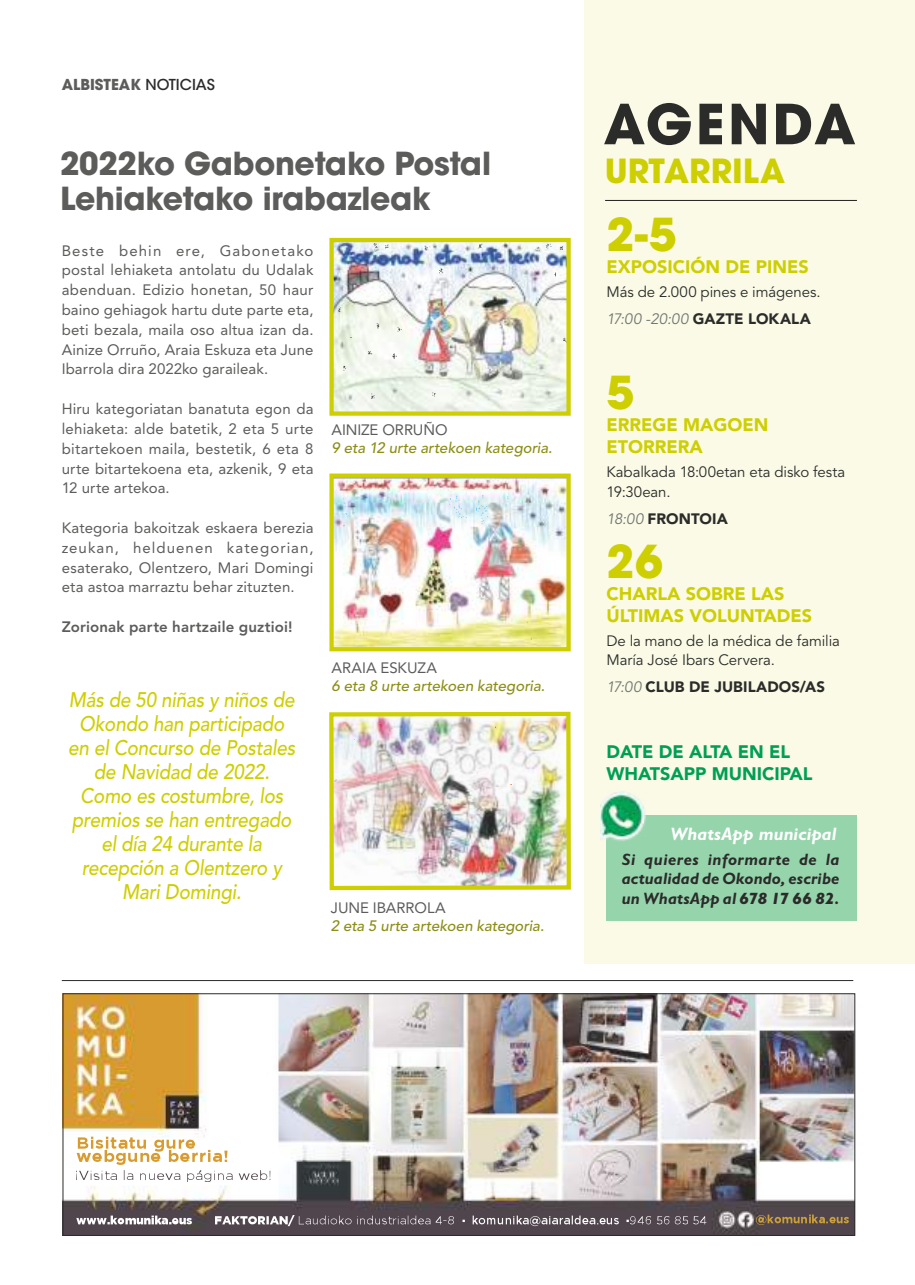
<style>
.page{position:relative;width:915px;height:1285px;background:#fff}
.page>*{position:absolute;margin:0;border:0;box-sizing:border-box;transform-origin:0 0}
.t1{font:700 54.75px "ITC Avant Garde Std";letter-spacing:.06em;color:#2b2b2a}
.t2{font:700 45px "ITC Avant Garde Std";color:#cecf02}
.t3{font:700 33px "ITC Avant Garde Std";color:#cecf02}
.t4{font:700 31.5px/34.5px "ITC Avant Garde Std";letter-spacing:-.01em;color:#5c5c5b}
.t5{font:italic 500 21px/24px "Avenir LT Std";letter-spacing:-.01em;color:#cecf02;text-align:center;scale:.9 1}
.t6{font:900 18px/21.9px "Avenir LT Std";color:#cecf02}
.t7{font:900 18px/21.9px "Avenir LT Std";color:#009f54}
.t8{font:italic 700 18px "Gill Sans MT Pro";letter-spacing:.01em;color:#fff}
.t9{font:italic 700 16.5px/19.5px "Gill Sans MT Pro";letter-spacing:.015em;color:#2b2b2a;text-align:justify}
.t10{font:15px/19.8px "Avenir LT Std";letter-spacing:.005em;color:#5c5c5b;text-align:justify}
.t11{font:15px/19.5px "Avenir LT Std";letter-spacing:-.005em;color:#2b2b2a}
.t12{font:italic 500 15px "Avenir LT Std";color:#8c8e16}
.t13{font:900 15px "Avenir LT Std";letter-spacing:.005em;color:#2b2b2a}
.t14{font:800 15px "Avenir LT Std";letter-spacing:.01em;color:#5c5c5b}
.t15{font:700 15px "ITC Avant Garde Std";color:#5c5c5b}
.s1{font-weight:500;color:#2b2b2a}
.s2{font-style:italic;color:#737373}
.s3{font-weight:900}
.s4{font-weight:400;font-style:italic;color:#737373}
.s5{font-weight:800}
</style>
<div class="page">
<div style="left:584px;top:0;width:330px;height:963px;background:#fafae6"></div>
<img style="left:65px;top:995px;width:787px;height:238px">
<img style="left:76px;top:1215px;width:90px;height:9px">
<img style="left:755px;top:1214px;width:41px;height:10px">
<img style="left:78px;top:1136px;width:63px;height:12px">
<img style="left:76px;top:1169px;width:56px;height:10px">
<div style="left:63px;top:993px;width:791px;height:242px;border:1px solid #2b2b2a"></div>
<div style="left:606px;top:815px;width:250px;height:105px;background:#96d5ac"></div>
<img style="left:600px;top:791px;width:46px;height:50px">
<hr style="left:605px;top:200px;width:251px;height:1px;background:#241f1f">
<img style="left:334px;top:243px;width:231px;height:167px">
<img style="left:339px;top:243px;width:223px;height:155px">
<img style="left:342px;top:323px;width:223px;height:75px">
<img style="left:374px;top:248px;width:165px;height:14px">
<img style="left:424px;top:245px;width:19px;height:28px">
<div style="left:329px;top:238px;width:241px;height:177px;border:4px solid #cecf02"></div>
<img style="left:334px;top:478px;width:231px;height:168px">
<svg style="left:530px;top:637px;width:12px;height:3px"></svg>
<img style="left:335px;top:621px;width:195px;height:10px">
<img style="left:343px;top:496px;width:180px;height:32px">
<img style="left:450px;top:495px;width:37px;height:29px">
<div style="left:329px;top:473px;width:241px;height:178px;border:4px solid #cecf02"></div>
<img style="left:329px;top:711px;width:242px;height:180px">
<hr style="left:62px;top:980px;width:791px;height:1px;background:#2b2b2a">
<p class="t15" style="left:62px;top:79px;width:155px">ALBISTEAK <span class="s1">NOTICIAS</span></p>
<h3 class="t4" style="left:60px;top:150px;width:432px">2022ko Gabonetako Postal<br>Lehiaketako irabazleak</h3>
<p class="t10" style="left:62px;top:241px;width:253px">Beste behin ere, Gabonetako postal lehiaketa antolatu du Udalak abenduan. Edizio honetan, 50 haur baino gehiagok hartu dute parte eta, beti bezala, maila oso altua izan da.<br>Ainize Orruño, Araia Eskuza eta June Ibarrola dira 2022ko garaileak.</p>
<p class="t10" style="left:62px;top:399px;width:253px">Hiru kategoriatan banatuta egon da lehiaketa: alde batetik, 2 eta 5 urte bitartekoen maila, bestetik, 6 eta 8 urte bitartekoena eta, azkenik, 9 eta 12 urte artekoa.</p>
<p class="t10" style="left:62px;top:518px;width:253px">Kategoria bakoitzak eskaera berezia zeukan, helduenen kategorian, esaterako, Olentzero, Mari Domingi eta astoa marraztu behar zituzten.</p>
<p class="t14" style="left:62px;top:620px;width:232px">Zorionak parte hartzaile guztioi!</p>
<h3 class="t5" style="left:68px;top:689px;width:253px">Más de 50 niñas y niños de<br>Okondo han participado en el Concurso de Postales de Navidad de 2022.<br>Como es costumbre, los premios se han entregado el día 24 durante la recepción a Olentzero y<br>Mari Domingi.</h3>
<p class="t10" style="left:331px;top:420px;width:117px">AINIZE ORRUÑO</p>
<p class="t12" style="left:331px;top:442px;width:222px">9 eta 12 urte artekoen kategoria.</p>
<p class="t10" style="left:331px;top:658px;width:107px">ARAIA ESKUZA</p>
<p class="t12" style="left:331px;top:679px;width:215px">6 eta 8 urte artekoen kategoria.</p>
<p class="t10" style="left:331px;top:898px;width:116px">JUNE IBARROLA</p>
<p class="t12" style="left:331px;top:919px;width:215px">2 eta 5 urte artekoen kategoria.</p>
<h1 class="t1" style="left:603px;top:103px;width:253px">AGENDA</h1>
<h3 class="t3" style="left:604px;top:158px;width:182px">URTARRILA</h3>
<h2 class="t2" style="left:606px;top:217px;width:72px">2-5</h2>
<p class="t6" style="left:606px;top:256px;width:204px">EXPOSICIÓN DE PINES</p>
<p class="t11" style="left:606px;top:280px;width:216px;line-height:27px">Más de 2.000 pines e imágenes.<br><span class="s2">17:00 -20:00</span> <span class="s3">GAZTE LOKALA</span></p>
<h2 class="t2" style="left:606px;top:375px;width:29px">5</h2>
<p class="t6" style="left:606px;top:414px;width:163px">ERREGE MAGOEN<br>ETORRERA</p>
<p class="t11" style="left:606px;top:463px;width:240px">Kabalkada 18:00etan eta disko festa<br>19:30ean.</p>
<p class="t13" style="left:606px;top:510px;width:123px"><span class="s4">18:00</span> FRONTOIA</p>
<h2 class="t2" style="left:606px;top:544px;width:58px">26</h2>
<p class="t6" style="left:606px;top:583px;width:207px">CHARLA SOBRE LAS<br>ÚLTIMAS VOLUNTADES</p>
<p class="t11" style="left:606px;top:632px;width:235px">De la mano de la médica de familia<br>María José Ibars Cervera.</p>
<p class="t13" style="left:606px;top:678px;width:220px"><span class="s4">17:00</span> CLUB DE JUBILADOS/AS</p>
<p class="t7" style="left:606px;top:741px;width:208px">DATE DE ALTA EN EL<br>WHATSAPP MUNICIPAL</p>
<p class="t8" style="left:670px;top:827px;width:167px">WhatsApp municipal</p>
<p class="t9" style="left:621px;top:851px;width:219px">Si quieres informarte de la actualidad de Okondo, escribe un WhatsApp al <span class="s5">678 17 66 82</span>.</p>
</div>
